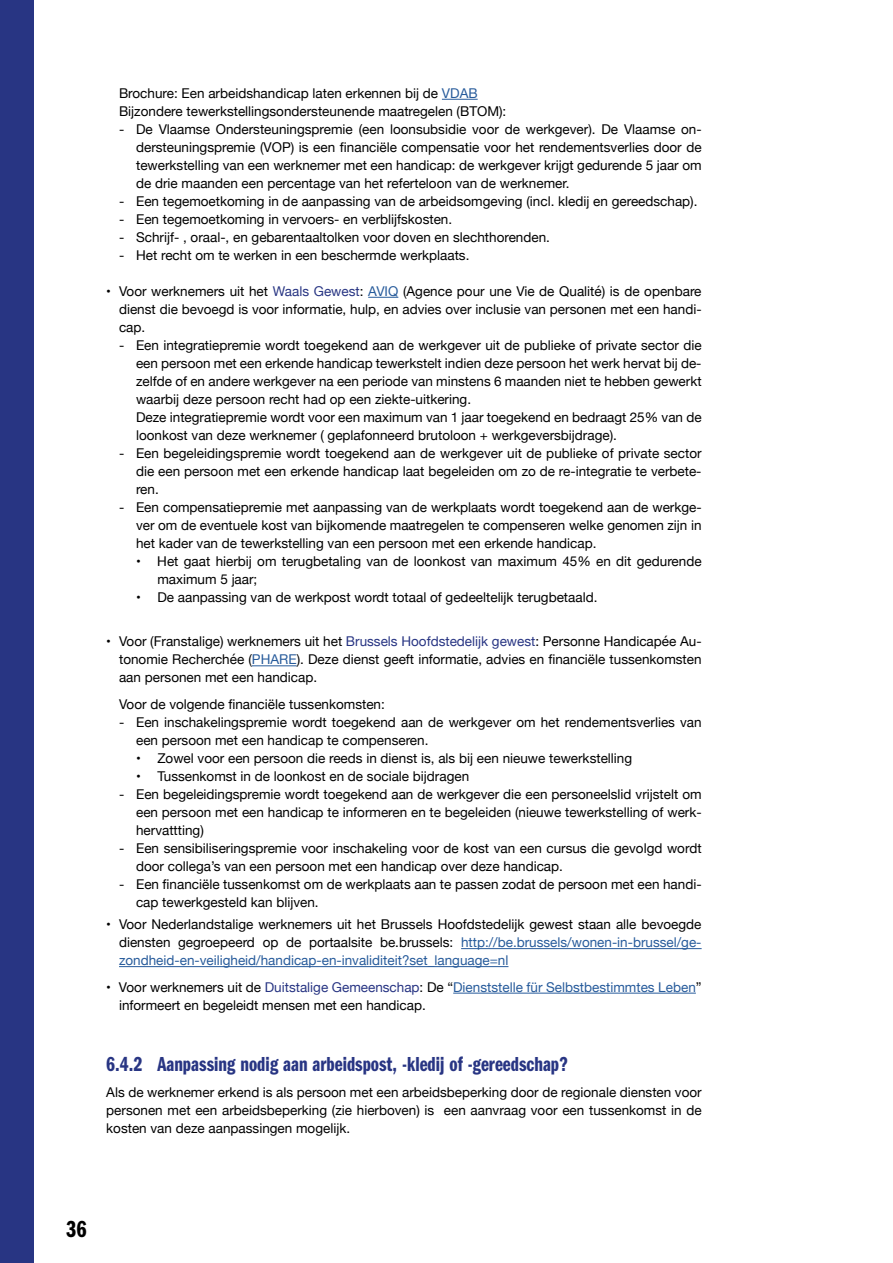
<style>
.page{position:relative;width:893px;height:1263px;background:#fff}
.page>*{position:absolute;margin:0;border:0;box-sizing:border-box;transform-origin:0 0}
.t1{font:24px "Franklin Gothic URW Com Dem";color:#000}
.t2{font:21px "Franklin Gothic URW Com Dem";color:#283583}
.t3{font:13.5px/18px "Helvetica Neue";color:#000;text-align:justify}
.s1{color:#275b9b}
.s2{color:#283583}
</style>
<div class="page">
<div style="left:0;top:0;width:34px;height:1263px;background:#283583"></div>
<hr style="left:442px;top:99px;width:36px;height:1px;background:#275b9b">
<hr style="left:368px;top:297px;width:30px;height:1px;background:#275b9b">
<hr style="left:252px;top:665px;width:45px;height:1px;background:#275b9b">
<hr style="left:461px;top:948px;width:241px;height:1px;background:#275b9b">
<hr style="left:119px;top:966px;width:389px;height:1px;background:#275b9b">
<hr style="left:453px;top:993px;width:243px;height:1px;background:#275b9b">
<p class="t3" style="left:119px;top:85px;width:389px">Brochure: Een arbeidshandicap laten erkennen bij de <span class="s1">VDAB<br></span>Bijzondere tewerkstellingsondersteunende maatregelen (BTOM):</p>
<p class="t3" style="left:136px;top:121px;width:567px;text-indent:-17px">- De Vlaamse Ondersteuningspremie (een loonsubsidie voor de werkgever). De Vlaamse on&shy;dersteuningspremie (VOP) is een financiële compensatie voor het rendementsverlies door de tewerkstelling van een werknemer met een handicap: de werkgever krijgt gedurende 5 jaar om de drie maanden een percentage van het referteloon van de werknemer.</p>
<p class="t3" style="left:119px;top:193px;width:580px">- Een tegemoetkoming in de aanpassing van de arbeidsomgeving (incl. kledij en gereedschap).</p>
<p class="t3" style="left:119px;top:211px;width:335px">- Een tegemoetkoming in vervoers- en verblijfskosten.</p>
<p class="t3" style="left:119px;top:229px;width:432px">- Schrijf- , oraal-, en gebarentaaltolken voor doven en slechthorenden.</p>
<p class="t3" style="left:119px;top:247px;width:352px">- Het recht om te werken in een beschermde werkplaats.</p>
<p class="t3" style="left:119px;top:283px;width:584px;text-indent:-13px">• Voor werknemers uit het <span class="s2">Waals Gewest</span>: <span class="s1">AVIQ</span> (Agence pour une Vie de Qualité) is de openbare dienst die bevoegd is voor informatie, hulp, en advies over inclusie van personen met een handi&shy;cap.</p>
<p class="t3" style="left:136px;top:337px;width:567px;text-align:left;text-indent:-17px">- Een integratiepremie wordt toegekend aan de werkgever uit de publieke of private sector die een persoon met een erkende handicap tewerkstelt indien deze persoon het werk hervat bij de&shy;zelfde of en andere werkgever na een periode van minstens 6 maanden niet te hebben gewerkt waarbij deze persoon recht had op een ziekte-uitkering.<br>Deze integratiepremie wordt voor een maximum van 1 jaar toegekend en bedraagt 25% van de loonkost van deze werknemer ( geplafonneerd brutoloon + werkgeversbijdrage).</p>
<p class="t3" style="left:136px;top:445px;width:567px;text-indent:-17px">- Een begeleidingspremie wordt toegekend aan de werkgever uit de publieke of private sector die een persoon met een erkende handicap laat begeleiden om zo de re-integratie te verbete&shy;ren.</p>
<p class="t3" style="left:136px;top:499px;width:567px;text-indent:-17px">- Een compensatiepremie met aanpassing van de werkplaats wordt toegekend aan de werkge&shy;ver om de eventuele kost van bijkomende maatregelen te compenseren welke genomen zijn in het kader van de tewerkstelling van een persoon met een erkende handicap.</p>
<p class="t3" style="left:157px;top:553px;width:546px;text-indent:-21px">• Het gaat hierbij om terugbetaling van de loonkost van maximum 45% en dit gedurende maximum 5 jaar;</p>
<p class="t3" style="left:136px;top:589px;width:463px">• De aanpassing van de werkpost wordt totaal of gedeeltelijk terugbetaald.</p>
<p class="t3" style="left:119px;top:633px;width:584px;text-indent:-13px">• Voor (Franstalige) werknemers uit het <span class="s2">Brussels Hoofdstedelijk gewest</span>: Personne Handicapée Au&shy;tonomie Recherchée (<span class="s1">PHARE</span>). Deze dienst geeft informatie, advies en financiële tussenkomsten aan personen met een handicap.</p>
<p class="t3" style="left:119px;top:696px;width:267px">Voor de volgende financiële tussenkomsten:</p>
<p class="t3" style="left:136px;top:714px;width:567px;text-indent:-17px">- Een inschakelingspremie wordt toegekend aan de werkgever om het rendementsverlies van een persoon met een handicap te compenseren.</p>
<p class="t3" style="left:136px;top:750px;width:498px">• Zowel voor een persoon die reeds in dienst is, als bij een nieuwe tewerkstelling</p>
<p class="t3" style="left:136px;top:768px;width:335px">• Tussenkomst in de loonkost en de sociale bijdragen</p>
<p class="t3" style="left:136px;top:786px;width:567px;text-indent:-17px">- Een begeleidingspremie wordt toegekend aan de werkgever die een personeelslid vrijstelt om een persoon met een handicap te informeren en te begeleiden (nieuwe tewerkstelling of werk&shy;hervattting)</p>
<p class="t3" style="left:136px;top:840px;width:567px;text-indent:-17px">- Een sensibiliseringspremie voor inschakeling voor de kost van een cursus die gevolgd wordt door collega’s van een persoon met een handicap over deze handicap.</p>
<p class="t3" style="left:136px;top:876px;width:567px;text-indent:-17px">- Een financiële tussenkomst om de werkplaats aan te passen zodat de persoon met een handi&shy;cap tewerkgesteld kan blijven.</p>
<p class="t3" style="left:119px;top:916px;width:584px;text-indent:-13px">• Voor Nederlandstalige werknemers uit het Brussels Hoofdstedelijk gewest staan alle bevoegde diensten gegroepeerd op de portaalsite be.brussels: <span class="s1">http://be.brussels/wonen-in-brussel/ge&shy;zondheid-en-veiligheid/handicap-en-invaliditeit?set_language=nl</span></p>
<p class="t3" style="left:119px;top:978px;width:584px;text-indent:-13px">• Voor werknemers uit de <span class="s2">Duitstalige Gemeenschap</span>: De “<span class="s1">Dienststelle für Selbstbestimmtes Leben</span>” informeert en begeleidt mensen met een handicap.</p>
<h2 class="t2" style="left:106px;top:1049px;width:463px">6.4.2 Aanpassing nodig aan arbeidspost, -kledij of -gereedschap?</h2>
<p class="t3" style="left:106px;top:1084px;width:597px">Als de werknemer erkend is als persoon met een arbeidsbeperking door de regionale diensten voor personen met een arbeidsbeperking (zie hierboven) is een aanvraag voor een tussenkomst in de kosten van deze aanpassingen mogelijk.</p>
<h1 class="t1" style="left:66px;top:1212px;width:22px">36</h1>
</div>
